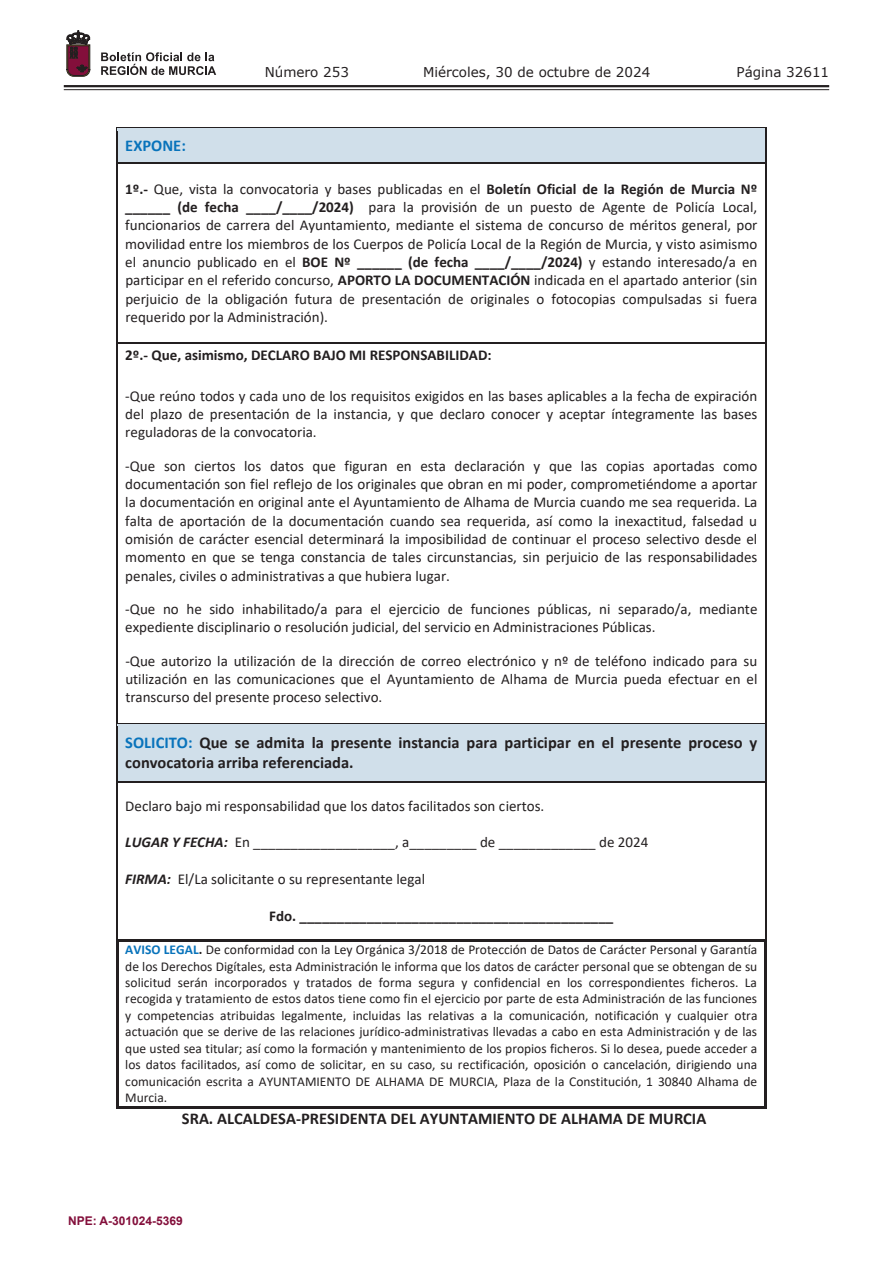
<style>
.page{position:relative;width:893px;height:1263px;background:#fff}
.page>*{position:absolute;margin:0;border:0;box-sizing:border-box;transform-origin:0 0}
.t1{font:700 16.5px/20.1px "Calibri";color:#231f20}
.t2{font:700 16.5px "Calibri";color:#0873bb}
.t3{font:15px/18.3px "Calibri";color:#231f20;text-align:justify}
.t4{font:700 15px "Calibri";color:#231f20}
.t5{font:13.5px/16.5px "Calibri";color:#231f20;text-align:justify}
.t6{font:13.5px "Verdana";color:#231f20}
.t7{font:700 12px "Arial";color:#830f3b}
.s1{font-weight:700}
.s2{color:#0873bb}
.s3{font-weight:700;font-style:italic}
.s4{font-weight:700;color:#0873bb}
</style>
<div class="page">
<hr style="left:64px;top:85px;width:765px;height:2px;background:#231f20">
<hr style="left:64px;top:89px;width:765px;height:1px;background:#231f20">
<svg style="left:101px;top:52px;width:115px;height:23px"></svg>
<svg style="left:67px;top:31px;width:23px;height:45px"></svg>
<div style="left:118px;top:129px;width:647px;height:33px;background:#d0dfea"></div>
<hr style="left:117px;top:128px;width:648px;height:1px;background:#231f20">
<hr style="left:117px;top:131px;width:1px;height:31px;background:#231f20">
<hr style="left:765px;top:131px;width:1px;height:31px;background:#231f20">
<hr style="left:118px;top:162px;width:647px;height:1px;background:#231f20">
<hr style="left:117px;top:166px;width:1px;height:176px;background:#231f20">
<hr style="left:765px;top:166px;width:1px;height:176px;background:#231f20">
<hr style="left:118px;top:342px;width:647px;height:1px;background:#231f20">
<hr style="left:117px;top:345px;width:1px;height:378px;background:#231f20">
<hr style="left:765px;top:345px;width:1px;height:378px;background:#231f20">
<div style="left:118px;top:724px;width:647px;height:57px;background:#d0dfea"></div>
<hr style="left:118px;top:723px;width:647px;height:1px;background:#231f20">
<hr style="left:117px;top:727px;width:1px;height:54px;background:#231f20">
<hr style="left:765px;top:727px;width:1px;height:54px;background:#231f20">
<hr style="left:118px;top:781px;width:647px;height:1px;background:#231f20">
<hr style="left:117px;top:784px;width:1px;height:155px;background:#231f20">
<hr style="left:765px;top:784px;width:1px;height:155px;background:#231f20">
<hr style="left:116px;top:939px;width:651px;height:2px;background:#231f20">
<hr style="left:116px;top:941px;width:2px;height:167px;background:#231f20">
<hr style="left:116px;top:1106px;width:648px;height:2px;background:#231f20">
<hr style="left:764px;top:941px;width:3px;height:167px;background:#231f20">
<p class="t6" style="left:265px;top:62px;width:86px">Número 253</p>
<p class="t6" style="left:423px;top:62px;width:229px">Miércoles, 30 de octubre de 2024</p>
<p class="t6" style="left:736px;top:62px;width:94px">Página 32611</p>
<p class="t2" style="left:125px;top:134px;width:62px">EXPONE:</p>
<p class="t3" style="left:125px;top:179px;width:634px"><span class="s1">1º.-</span> Que, vista la convocatoria y bases publicadas en el <span class="s1">Boletín Oficial de la Región de Murcia Nº ______ (de fecha ____/____/2024)</span> para la provisión de un puesto de Agente de Policía Local, funcionarios de carrera del Ayuntamiento, mediante el sistema de concurso de méritos general, por movilidad entre los miembros de los Cuerpos de Policía Local de la Región de Murcia, y visto asimismo el anuncio publicado en el <span class="s1">BOE Nº ______ (de fecha ____/____/2024)</span> y estando interesado/a en participar en el referido concurso, <span class="s1">APORTO LA DOCUMENTACIÓN</span> indicada en el apartado anterior (sin perjuicio de la obligación futura de presentación de originales o fotocopias compulsadas si fuera requerido por la Administración).</p>
<p class="t4" style="left:125px;top:344px;width:368px">2º.- Que, asimismo, DECLARO BAJO MI RESPONSABILIDAD:</p>
<p class="t3" style="left:125px;top:386px;width:634px">-Que reúno todos y cada uno de los requisitos exigidos en las bases aplicables a la fecha de expiración del plazo de presentación de la instancia, y que declaro conocer y aceptar íntegramente las bases reguladoras de la convocatoria.</p>
<p class="t3" style="left:125px;top:456px;width:634px">-Que son ciertos los datos que figuran en esta declaración y que las copias aportadas como documentación son fiel reflejo de los originales que obran en mi poder, comprometiéndome a aportar la documentación en original ante el Ayuntamiento de Alhama de Murcia cuando me sea requerida. La falta de aportación de la documentación cuando sea requerida, así como la inexactitud, falsedad u omisión de carácter esencial determinará la imposibilidad de continuar el proceso selectivo desde el momento en que se tenga constancia de tales circunstancias, sin perjuicio de las responsabilidades penales, civiles o administrativas a que hubiera lugar.</p>
<p class="t3" style="left:125px;top:599px;width:634px">-Que no he sido inhabilitado/a para el ejercicio de funciones públicas, ni separado/a, mediante expediente disciplinario o resolución judicial, del servicio en Administraciones Públicas.</p>
<p class="t3" style="left:125px;top:651px;width:634px">-Que autorizo la utilización de la dirección de correo electrónico y nº de teléfono indicado para su utilización en las comunicaciones que el Ayuntamiento de Alhama de Murcia pueda efectuar en el transcurso del presente proceso selectivo.</p>
<p class="t1" style="left:125px;top:732px;width:633px"><span class="s2">SOLICITO:</span> Que se admita la presente instancia para participar en el presente proceso y convocatoria arriba referenciada.</p>
<p class="t3" style="left:125px;top:796px;width:421px">Declaro bajo mi responsabilidad que los datos facilitados son ciertos.</p>
<p class="t3" style="left:125px;top:833px;width:524px"><span class="s3">LUGAR Y FECHA:</span> En ___________________, a_________ de _____________ de 2024</p>
<p class="t3" style="left:125px;top:869px;width:301px"><span class="s3">FIRMA:</span> El/La solicitante o su representante legal</p>
<p class="t4" style="left:269px;top:905px;width:346px">Fdo. __________________________________________</p>
<p class="t5" style="left:125px;top:941px;width:634px"><span class="s4">AVISO LEGAL</span><span class="s1">.</span> De conformidad con la Ley Orgánica 3/2018 de Protección de Datos de Carácter Personal y Garantía de los Derechos Digítales, esta Administración le informa que los datos de carácter personal que se obtengan de su solicitud serán incorporados y tratados de forma segura y confidencial en los correspondientes ficheros. La recogida y tratamiento de estos datos tiene como fin el ejercicio por parte de esta Administración de las funciones y competencias atribuidas legalmente, incluidas las relativas a la comunicación, notificación y cualquier otra actuación que se derive de las relaciones jurídico-administrativas llevadas a cabo en esta Administración y de las que usted sea titular; así como la formación y mantenimiento de los propios ficheros. Si lo desea, puede acceder a los datos facilitados, así como de solicitar, en su caso, su rectificación, oposición o cancelación, dirigiendo una comunicación escrita a AYUNTAMIENTO DE ALHAMA DE MURCIA, Plaza de la Constitución, 1 30840 Alhama de Murcia.</p>
<p class="t1" style="left:182px;top:1108px;width:526px">SRA. ALCALDESA-PRESIDENTA DEL AYUNTAMIENTO DE ALHAMA DE MURCIA</p>
<p class="t7" style="left:68px;top:1212px;width:116px">NPE: A-301024-5369</p>
</div>
